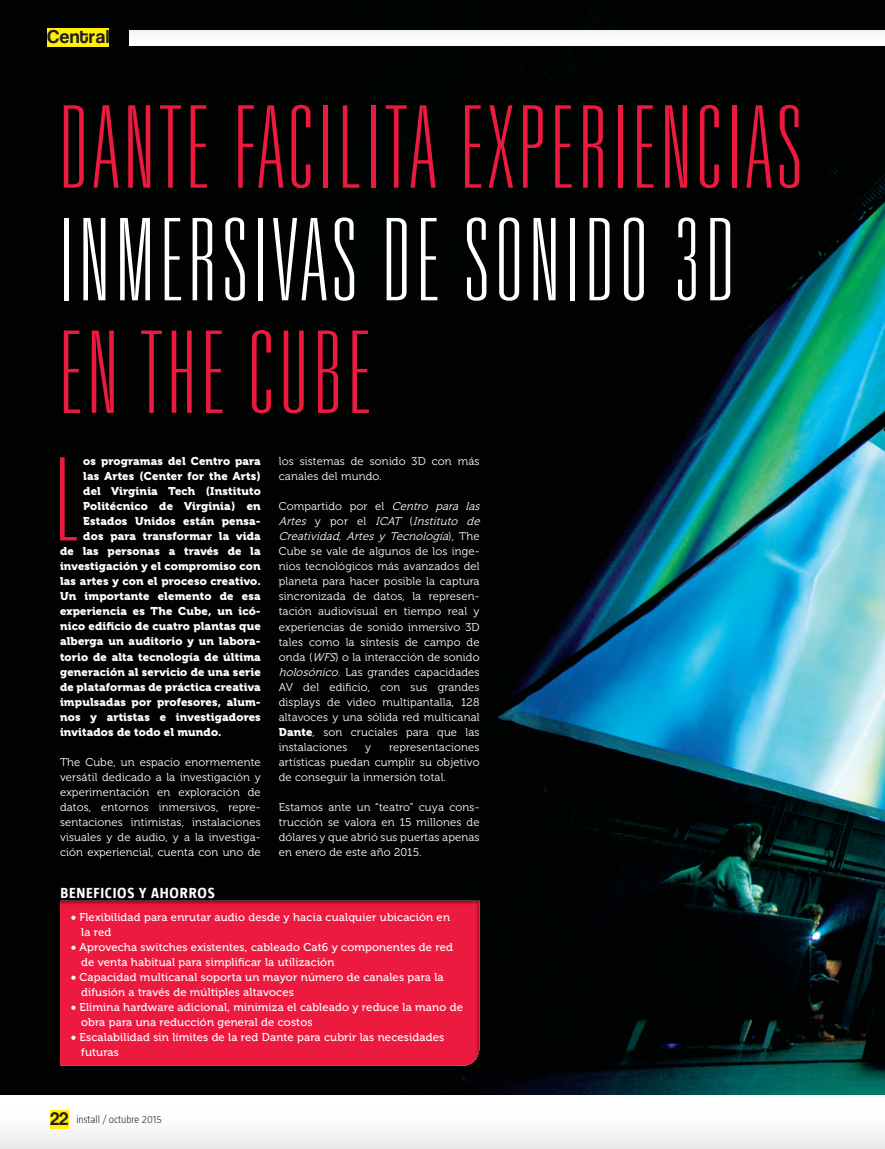
<style>
.page{position:relative;width:885px;height:1149px;background:#fff}
.page>*{position:absolute;margin:0;border:0;box-sizing:border-box;transform-origin:0 0}
.t1{font:100 ultra-condensed 115.2px "Univers LT Std";color:#ed1a40}
.t2{font:100 ultra-condensed 114px "Univers LT Std";letter-spacing:.06em;color:#ed1a40}
.t3{font:100 ultra-condensed 114px "Univers LT Std";letter-spacing:.06em;color:#fff}
.t4{font:18px "Coolvetica";letter-spacing:.03em;color:#231f20}
.t5{font:700 15px "Taz";letter-spacing:.05em;color:#fff}
.t6{font:11.25px/15px "Museo 300";letter-spacing:.015em;color:#fff;text-align:justify}
.t7{font:11.25px "Museo 900";letter-spacing:.015em;color:#fff}
.t8{font:11.25px/15px "Museo 500";letter-spacing:.015em;color:#fff}
.t9{font:300 10.5px "Taz";color:#231f20}
.s1{font-style:italic}
.s2{font-family:"Museo 900"}
.s3{font-family:"Coolvetica";font-weight:400;font-size:18px}
</style>
<div class="page">
<img style="left:0;top:0;width:884px;height:1095px">
<div style="left:60px;top:900px;width:419px;height:165px;background:#ed1a40"></div>
<div style="left:0;top:1095px;width:884px;height:53px;background:linear-gradient(to bottom,#fff,#edeeef)"></div>
<div style="left:130px;top:30px;width:754px;height:15px;background:#fafafa"></div>
<div style="left:47px;top:29px;width:62px;height:18px;background:#fff101"></div>
<div style="left:50px;top:1110px;width:18px;height:18px;background:#fff101"></div>
<h3 class="t4" style="left:47px;top:27px;width:63px">Central</h3>
<h2 class="t2" style="left:60px;top:89px;width:742px">DANTE FACILITA EXPERIENCIAS</h2>
<h2 class="t3" style="left:60px;top:202px;width:675px">INMERSIVAS DE SONIDO 3D</h2>
<h2 class="t2" style="left:60px;top:314px;width:311px">EN THE CUBE</h2>
<h1 class="t1" style="left:56px;top:441px;width:23px">L</h1>
<p class="t7" style="left:83px;top:455px;width:179px">os programas del Centro para</p>
<p class="t7" style="left:83px;top:470px;width:179px">las Artes (Center for the Arts)</p>
<p class="t7" style="left:83px;top:485px;width:179px">del Virginia Tech (Instituto</p>
<p class="t7" style="left:83px;top:500px;width:179px">Politécnico de Virginia) en</p>
<p class="t7" style="left:83px;top:515px;width:179px">Estados Unidos están pensa-</p>
<p class="t7" style="left:83px;top:530px;width:179px">dos para transformar la vida</p>
<p class="t7" style="left:60px;top:545px;width:202px">de las personas a través de la</p>
<p class="t7" style="left:60px;top:560px;width:202px">investigación y el compromiso con</p>
<p class="t7" style="left:60px;top:575px;width:202px">las artes y con el proceso creativo.</p>
<p class="t7" style="left:60px;top:590px;width:202px">Un importante elemento de esa</p>
<p class="t7" style="left:60px;top:605px;width:202px">experiencia es The Cube, un icó-</p>
<p class="t7" style="left:60px;top:620px;width:202px">nico edificio de cuatro plantas que</p>
<p class="t7" style="left:60px;top:635px;width:202px">alberga un auditorio y un labora-</p>
<p class="t7" style="left:60px;top:650px;width:202px">torio de alta tecnología de última</p>
<p class="t7" style="left:60px;top:665px;width:202px">generación al servicio de una serie</p>
<p class="t7" style="left:60px;top:680px;width:202px">de plataformas de práctica creativa</p>
<p class="t7" style="left:60px;top:695px;width:202px">impulsadas por profesores, alum-</p>
<p class="t7" style="left:60px;top:710px;width:202px">nos y artistas e investigadores</p>
<p class="t7" style="left:60px;top:725px;width:163px">invitados de todo el mundo.</p>
<p class="t6" style="left:60px;top:754px;width:202px">The Cube, un espacio enormemente versátil dedicado a la investigación y experimentación en exploración de datos, entornos inmersivos, repre&shy;sentaciones intimistas, instalaciones visuales y de audio, y a la investiga&shy;ción experiencial, cuenta con uno de</p>
<h3 class="t5" style="left:60px;top:884px;width:156px">BENEFICIOS Y AHORROS</h3>
<p class="t6" style="left:279px;top:454px;width:202px">los sistemas de sonido 3D con más canales del mundo.</p>
<p class="t6" style="left:279px;top:499px;width:206px;text-align:left">Compartido por el <span class="s1">Centro para las Artes</span> y p o r e l <span class="s1">ICAT</span> ( <span class="s1">Instituto de Creatividad, Artes y Tecnología</span>) , T h e Cube se vale de algunos de los inge&shy;nios tecnológicos más avanzados del planeta para hacer posible la captura sincronizada de datos, la represen&shy;tación audiovisual en tiempo real y experiencias de sonido inmersivo 3D tales como la síntesis de campo de onda (<span class="s1">WFS</span>) o la interacción de sonido <span class="s1">holosónico</span>. Las grandes capacidades AV del edificio, con sus grandes displays de video multipantalla, 128 altavoces y una sólida red multicanal <span class="s2">Dante</span>, son cruciales para que las instalaciones</p>
<p class="t6" style="left:279px;top:739px;width:202px;text-indent:110px">representaciones artísticas puedan cumplir su objetivo de conseguir la inmersión total.</p>
<p class="t6" style="left:279px;top:799px;width:202px">Estamos ante un “teatro” cuya cons&shy;trucción se valora en 15 millones de dólares y que abrió sus puertas apenas en enero de este año 2015.</p>
<p class="t6" style="left:365px;top:739px;width:8px">y</p>
<p class="t8" style="left:81px;top:909px;width:370px;text-indent:-10px"><span class="s2">•</span> Flexibilidad para enrutar audio desde y hacia cualquier ubicación en la red</p>
<p class="t8" style="left:81px;top:939px;width:373px;text-indent:-10px"><span class="s2">•</span> Aprovecha switches existentes, cableado Cat6 y componentes de red de venta habitual para simplificar la utilización</p>
<p class="t8" style="left:81px;top:969px;width:364px;text-indent:-10px"><span class="s2">•</span> Capacidad multicanal soporta un mayor número de canales para la difusión a través de múltiples altavoces</p>
<p class="t8" style="left:81px;top:999px;width:383px;text-indent:-10px"><span class="s2">•</span> Elimina hardware adicional, minimiza el cableado y reduce la mano de obra para una reducción general de costos</p>
<p class="t8" style="left:81px;top:1029px;width:364px;text-indent:-10px"><span class="s2">•</span> Escalabilidad sin límites de la red Dante para cubrir las necesidades futuras</p>
<p class="t9" style="left:50px;top:1113px;width:113px"><span class="s3">22</span> install / octubre 2015</p>
</div>
